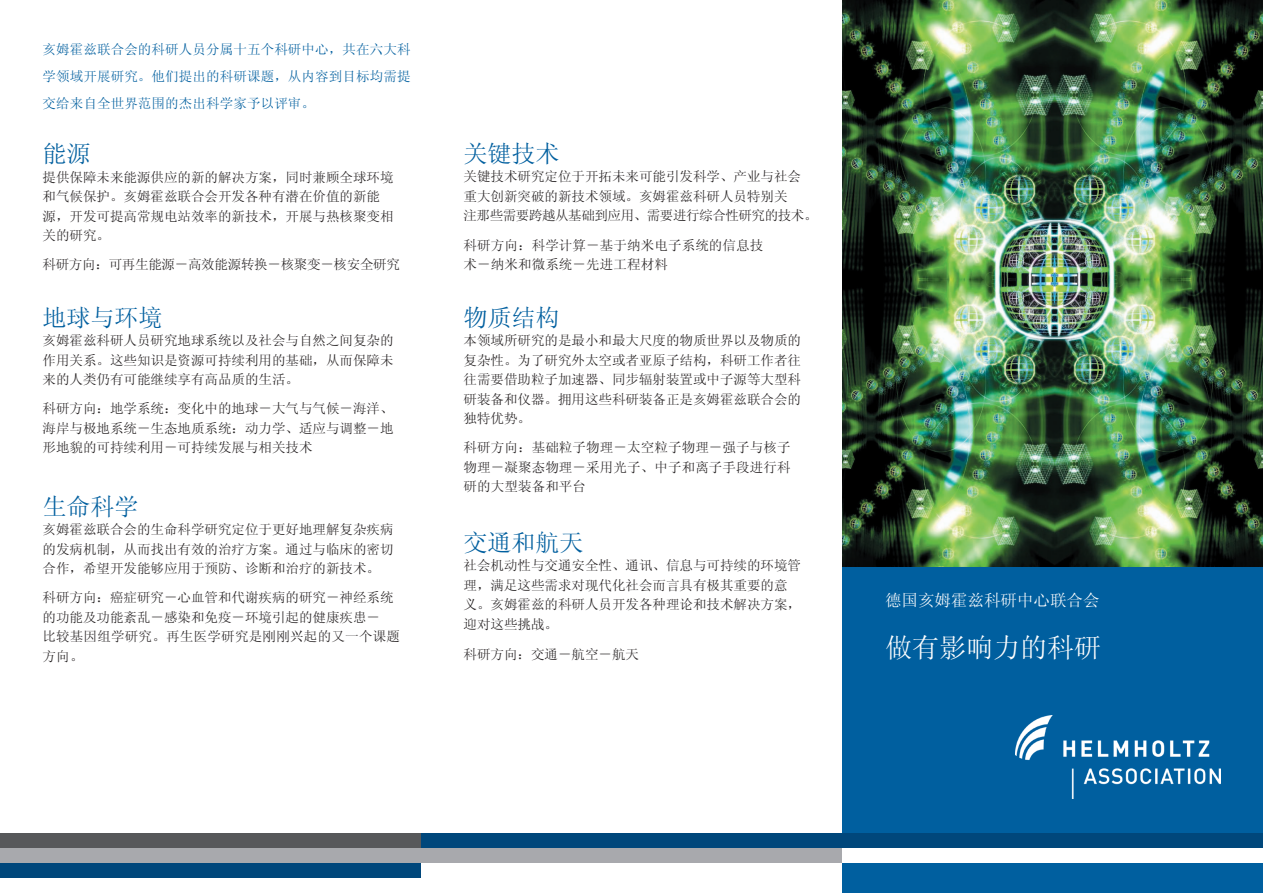
<style>
.page{position:relative;width:1263px;height:893px;background:#fff}
.page>*{position:absolute;margin:0;border:0;box-sizing:border-box;transform-origin:0 0}
.t1{font:27px "Sim Sun";color:#fff}
.t2{font:24px "Sim Sun";color:#005f9f}
.t3{font:16.5px "Sim Sun";color:#fff}
.t4{font:13.5px/19.5px "Sim Sun";color:#231f20}
.t5{font:13.5px/27px "Sim Sun";letter-spacing:.01em;color:#005f9f;text-align:justify}
.t6{font:13.5px "Sim Sun";letter-spacing:-.02em;color:#231f20}
</style>
<div class="page">
<img style="left:842px;top:0;width:421px;height:567px">
<div style="left:842px;top:567px;width:421px;height:326px;background:#005f9f"></div>
<div style="left:421px;top:833px;width:842px;height:15px;background:#00477b"></div>
<div style="left:0;top:833px;width:421px;height:15px;background:#57585a"></div>
<div style="left:0;top:863px;width:421px;height:15px;background:#00477b"></div>
<img style="left:1016px;top:715px;width:204px;height:84px">
<div style="left:0;top:848px;width:842px;height:15px;background:#a8a9ad"></div>
<div style="left:842px;top:848px;width:421px;height:15px;background:#fff"></div>
<p class="t5" style="left:43px;top:36px;width:370px">亥姆霍兹联合会的科研人员分属十五个科研中心，共在六大科学领域开展研究。他们提出的科研课题，从内容到目标均需提交给来自全世界范围的杰出科学家予以评审。</p>
<h2 class="t2" style="left:43px;top:141px;width:50px">能源</h2>
<p class="t4" style="left:43px;top:167px;width:352px">提供保障未来能源供应的新的解决方案，同时兼顾全球环境和气候保护。亥姆霍兹联合会开发各种有潜在价值的新能源，开发可提高常规电站效率的新技术，开展与热核聚变相关的研究。</p>
<p class="t6" style="left:43px;top:258px;width:359px">科研方向：可再生能源－高效能源转换－核聚变－核安全研究</p>
<h2 class="t2" style="left:43px;top:305px;width:121px">地球与环境</h2>
<p class="t4" style="left:43px;top:330px;width:352px;text-align:justify">亥姆霍兹科研人员研究地球系统以及社会与自然之间复杂的作用关系。这些知识是资源可持续利用的基础，从而保障未来的人类仍有可能继续享有高品质的生活。</p>
<p class="t4" style="left:43px;top:399px;width:352px;text-align:justify">科研方向：地学系统：变化中的地球－大气与气候－海洋、海岸与极地系统－生态地质系统：动力学、适应与调整－地形地貌的可持续利用－可持续发展与相关技术</p>
<h2 class="t2" style="left:43px;top:494px;width:97px">生命科学</h2>
<p class="t4" style="left:43px;top:519px;width:352px;text-align:justify">亥姆霍兹联合会的生命科学研究定位于更好地理解复杂疾病的发病机制，从而找出有效的治疗方案。通过与临床的密切合作，希望开发能够应用于预防、诊断和治疗的新技术。</p>
<p class="t4" style="left:43px;top:588px;width:359px">科研方向：癌症研究－心血管和代谢疾病的研究－神经系统的功能及功能紊乱－感染和免疫－环境引起的健康疾患－<br>比较基因组学研究。再生医学研究是刚刚兴起的又一个课题方向。</p>
<h2 class="t2" style="left:463px;top:141px;width:97px">关键技术</h2>
<p class="t4" style="left:463px;top:167px;width:355px">关键技术研究定位于开拓未来可能引发科学、产业与社会重大创新突破的新技术领域。亥姆霍兹科研人员特别关<br>注那些需要跨越从基础到应用、需要进行综合性研究的技术。</p>
<p class="t4" style="left:463px;top:235px;width:301px">科研方向：科学计算－基于纳米电子系统的信息技术－纳米和微系统－先进工程材料</p>
<h2 class="t2" style="left:463px;top:305px;width:97px">物质结构</h2>
<p class="t4" style="left:463px;top:330px;width:339px;text-align:justify">本领域所研究的是最小和最大尺度的物质世界以及物质的复杂性。为了研究外太空或者亚原子结构，科研工作者往往需要借助粒子加速器、同步辐射装置或中子源等大型科研装备和仪器。拥用这些科研装备正是亥姆霍兹联合会的独特优势。</p>
<p class="t4" style="left:463px;top:438px;width:329px;text-align:justify">科研方向：基础粒子物理－太空粒子物理－强子与核子物理－凝聚态物理－采用光子、中子和离子手段进行科研的大型装备和平台</p>
<h2 class="t2" style="left:463px;top:530px;width:121px">交通和航天</h2>
<p class="t4" style="left:463px;top:555px;width:339px">社会机动性与交通安全性、通讯、信息与可持续的环境管理，满足这些需求对现代化社会而言具有极其重要的意义。亥姆霍兹的科研人员开发各种理论和技术解决方案，迎对这些挑战。</p>
<p class="t4" style="left:463px;top:644px;width:177px">科研方向：交通－航空－航天</p>
<p class="t3" style="left:885px;top:592px;width:216px">德国亥姆霍兹科研中心联合会</p>
<h1 class="t1" style="left:885px;top:633px;width:217px">做有影响力的科研</h1>
</div>
